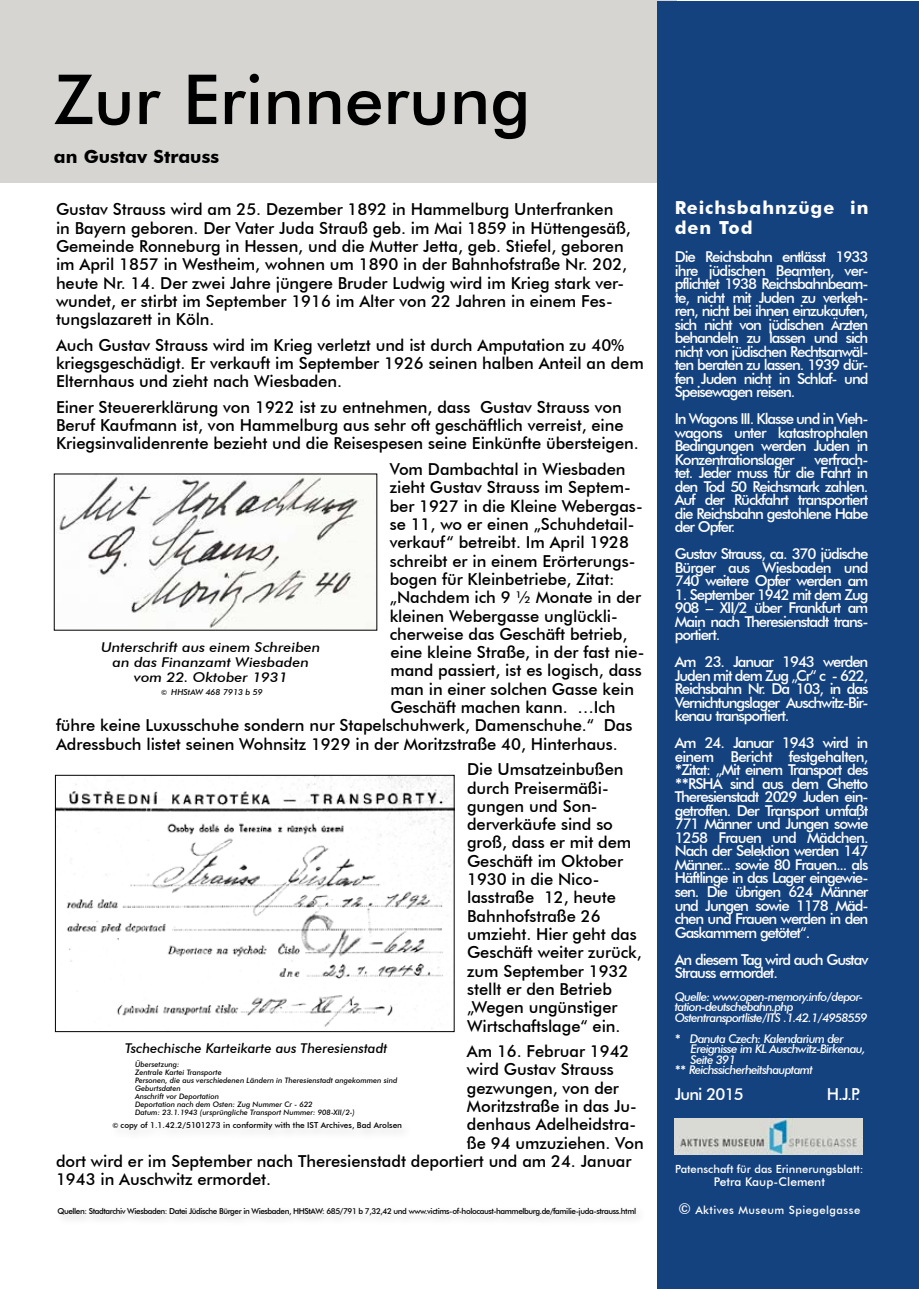
<style>
.page{position:relative;width:919px;height:1289px;background:#fff}
.page>*{position:absolute;margin:0;border:0;box-sizing:border-box;transform-origin:0 0}
.t1{font:500 69px "Futura BT";color:#000}
.t2{font:700 18px/19.5px "Futura BT";letter-spacing:.05em;color:#fff}
.t3{font:700 18px "Futura BT";color:#000}
.t4{font:500 16.5px/18.3px "Futura BT";letter-spacing:-.005em;color:#000}
.t5{font:500 16.5px "Futura BT";letter-spacing:-.05em;color:#fff}
.t6{font:500 15px/13.5px "Futura BT";letter-spacing:-.075em;color:#fff;text-align:justify}
.t7{font:italic 500 13.5px/15px "Futura BT";color:#000;text-align:center;scale:1.1 1}
.t8{font:italic 500 13.5px "Futura BT";color:#000}
.t9{font:italic 500 12px/10.5px "Futura BT";letter-spacing:-.06em;color:#fff}
.t10{font:500 12px "Futura BT";color:#fff}
.t11{font:500 11.25px "Futura BT";color:#fff}
.t12{font:500 11.25px "Futura BT";letter-spacing:.04em;color:#fff}
.t13{font:500 8.25px "Futura BT";color:#000}
.t14{font:italic 500 8.25px "Futura BT";color:#000}
.t15{font:500 8.1px "Futura BT";letter-spacing:-.05em;color:#000}
.t16{font:italic 500 7.5px/8.1px "Futura BT";color:#000}
.s1{font-style:normal;font-size:7.2px}
.s2{font-size:7.2px}
.s3{font-size:13.5px}
.s4{font-weight:700}
.s5{font-weight:700;font-style:normal}
.s6{font-size:15px}
</style>
<div class="page">
<div style="left:0;top:0;width:676px;height:183px;background:#d6d5d2"></div>
<div style="left:657px;top:1px;width:261px;height:1287px;background:#14427f"></div>
<img style="left:674px;top:1118px;width:188px;height:36px">
<img style="left:57px;top:777px;width:395px;height:252px">
<div style="left:55px;top:775px;width:399px;height:256px;border:1px solid #000"></div>
<img style="left:59px;top:476px;width:316px;height:152px">
<div style="left:53px;top:1202px;width:596px;height:26px;background:#fbfbfb"></div>
<h1 class="t1" style="left:54px;top:58px;width:478px">Zur Erinnerung</h1>
<p class="t3" style="left:54px;top:145px;width:167px">an Gustav Strauss</p>
<p class="t4" style="left:56px;top:200px;width:576px">Gustav Strauss wird am 25. Dezember 1892 in Hammelburg Unterfranken in Bayern geboren. Der Vater Juda Strauß geb. im Mai 1859 in Hüttengesäß, Gemeinde Ronneburg in Hessen, und die Mutter Jetta, geb. Stiefel, geboren im April 1857 in Westheim, wohnen um 1890 in der Bahnhofstraße Nr. 202, heute Nr. 14. Der zwei Jahre jüngere Bruder Ludwig wird im Krieg stark ver&shy;wundet, er stirbt im September 1916 im Alter von 22 Jahren in einem Fes&shy;tungslazarett in Köln.</p>
<p class="t4" style="left:56px;top:335px;width:589px">Auch Gustav Strauss wird im Krieg verletzt und ist durch Amputation zu 40% kriegsgeschädigt. Er verkauft im September 1926 seinen halben Anteil an dem<br>Elternhaus und zieht nach Wiesbaden.</p>
<p class="t4" style="left:56px;top:398px;width:584px">Einer Steuererklärung von 1922 ist zu entnehmen, dass Gustav Strauss von<br>Beruf Kaufmann ist, von Hammelburg aus sehr oft geschäftlich verreist, eine<br>Kriegsinvalidenrente bezieht und die Reisespesen seine Einkünfte übersteigen.</p>
<p class="t4" style="left:390px;top:460px;width:237px">Vom Dambachtal in Wiesbaden</p>
<p class="t4" style="left:390px;top:478px;width:242px">zieht Gustav Strauss im Septem-</p>
<p class="t4" style="left:390px;top:496px;width:254px">ber 1927 in die Kleine Webergas-</p>
<p class="t4" style="left:390px;top:515px;width:246px">se 11, wo er einen „Schuhdetail-</p>
<p class="t4" style="left:390px;top:533px;width:241px">verkauf“ betreibt. Im April 1928</p>
<p class="t4" style="left:390px;top:551px;width:247px">schreibt er in einem Erörterungs-</p>
<p class="t4" style="left:390px;top:569px;width:226px">bogen für Kleinbetriebe, Zitat:</p>
<p class="t4" style="left:390px;top:588px;width:253px">„Nachdem ich 9 ½ Monate in der</p>
<p class="t4" style="left:390px;top:606px;width:230px">kleinen Webergasse unglückli-</p>
<p class="t4" style="left:390px;top:624px;width:239px">cherweise das Geschäft betrieb,</p>
<p class="t4" style="left:390px;top:643px;width:256px">eine kleine Straße, in der fast nie-</p>
<p class="t4" style="left:390px;top:661px;width:253px">mand passiert, ist es logisch, dass</p>
<p class="t4" style="left:390px;top:679px;width:245px">man in einer solchen Gasse kein</p>
<p class="t4" style="left:390px;top:698px;width:227px">Geschäft machen kann. …Ich</p>
<p class="t4" style="left:56px;top:716px;width:578px">führe keine Luxusschuhe sondern nur Stapelschuhwerk, Damenschuhe.“ Das</p>
<p class="t4" style="left:56px;top:734px;width:563px">Adressbuch listet seinen Wohnsitz 1929 in der Moritzstraße 40, Hinterhaus.</p>
<p class="t4" style="left:467px;top:760px;width:176px">Die Umsatzeinbußen durch Preisermäßi&shy;gungen und Son&shy;derverkäufe sind so groß, dass er mit dem<br>Geschäft im Oktober<br>1930 in die Nico&shy;lasstraße 12, heute<br>Bahnhofstraße 26 umzieht. Hier geht das<br>Geschäft weiter zurück, zum September 1932 stellt er den Betrieb „Wegen ungünstiger<br>Wirtschaftslage“ ein.</p>
<p class="t4" style="left:467px;top:1041px;width:164px">Am 16. Februar 1942</p>
<p class="t4" style="left:467px;top:1060px;width:148px">wird Gustav Strauss</p>
<p class="t4" style="left:467px;top:1078px;width:154px">gezwungen, von der</p>
<p class="t4" style="left:467px;top:1096px;width:171px">Moritzstraße in das Ju-</p>
<p class="t4" style="left:467px;top:1115px;width:171px">denhaus Adelheidstra-</p>
<p class="t4" style="left:467px;top:1133px;width:178px">ße 94 umzuziehen. Von</p>
<p class="t4" style="left:56px;top:1151px;width:577px">dort wird er im September nach Theresienstadt deportiert und am 24. Januar</p>
<p class="t4" style="left:56px;top:1170px;width:216px">1943 in Auschwitz ermordet.</p>
<p class="t7" style="left:101px;top:639px;width:201px">Unterschrift aus einem Schreiben an das Finanzamt Wiesbaden vom 22. Oktober 1931</p>
<p class="t14" style="left:161px;top:687px;width:103px"><span class="s1">©</span> HHStAW 468 7913 b 59</p>
<p class="t8" style="left:125px;top:1039px;width:264px">Tschechische Karteikarte aus Theresienstadt</p>
<p class="t16" style="left:135px;top:1059px;width:264px">Übersetzung:<br>Zentrale Kartei Transporte<br>Personen, die aus verschiedenen Ländern in Theresienstadt angekommen sind Geburtsdaten<br>Anschrift vor Deportation<br>Deportation nach dem Osten: Zug Nummer Cr - 622<br>Datum: 23.1.1943 (ursprüngliche Transport Nummer: 908-XII/2-)</p>
<p class="t13" style="left:112px;top:1120px;width:291px"><span class="s2">©</span> copy of 1.1.42.2/5101273 in conformity with the IST Archives, Bad Arolsen</p>
<p class="t15" style="left:57px;top:1205px;width:580px">Quellen: Stadtarchiv Wiesbaden: Datei Jüdische Bürger in Wiesbaden, HHStAW: 685/791 b 7,32,42 und www.victims-of-holocaust-hammelburg.de/familie-juda-strauss.html</p>
<p class="t2" style="left:674px;top:198px;width:195px">Reichsbahnzüge in den Tod</p>
<p class="t6" style="left:674px;top:250px;width:195px">Die Reichsbahn entlässt 1933 ihre jüdischen Beamten, ver&shy;pflichtet 1938 Reichsbahnbeam&shy;te, nicht mit Juden zu verkeh&shy;ren, nicht bei ihnen einzukaufen, sich nicht von jüdischen <span class="s3">Ä</span>rzten behandeln zu lassen und sich nicht von jüdischen Rechtsanwäl&shy;ten beraten zu lassen. 1939 dür&shy;fen Juden nicht in Schlaf- und Speisewagen reisen.</p>
<p class="t6" style="left:674px;top:412px;width:195px">In Wagons III. Klasse und in Vieh&shy;wagons unter katastrophalen Bedingungen werden Juden in Konzentrationslager</p>
<p class="t6" style="left:674px;top:452px;width:195px;text-indent:140px">verfrach&shy;tet. Jeder muss für die Fahrt in den Tod 50 Reichsmark zahlen.<br>Auf der Rückfahrt transportiert die Reichsbahn gestohlene Habe der Opfer.</p>
<p class="t6" style="left:674px;top:547px;width:195px">Gustav Strauss, ca. 370 jüdische Bürger aus Wiesbaden und 740 weitere Opfer werden am</p>
<p class="t6" style="left:674px;top:587px;width:195px">1. September 1942 mit dem Zug 908 – XII/2 über Frankfurt am Main nach Theresienstadt trans&shy;portiert.</p>
<p class="t6" style="left:674px;top:655px;width:195px">Am 23. Januar 1943 werden Juden mit dem Zug „Cr“ c - 622, Reichsbahn Nr. Da 103, in das Vernichtungslager Auschwitz-Bir&shy;kenau transportiert.</p>
<p class="t6" style="left:674px;top:736px;width:195px">Am 24. Januar 1943 wird in einem Bericht festgehalten, <span class="s4">*</span>Zitat: „Mit einem Transport des <span class="s4">**</span>RSHA sind aus dem Ghetto Theresienstadt 2029 Juden ein&shy;getroffen. Der Transport umfaßt 771 Männer und Jungen sowie 1258 Frauen und Mädchen.<br>Nach der Selektion werden 147<br>Männer... sowie 80 Frauen... als Häftlinge in das Lager eingewie&shy;sen. Die übrigen 624 Männer und Jungen sowie 1178 Mäd&shy;chen und Frauen werden in den Gaskammern getötet“.</p>
<p class="t6" style="left:674px;top:952px;width:195px">An diesem Tag wird auch Gustav<br>Strauss ermordet.</p>
<p class="t9" style="left:674px;top:990px;width:194px">Quelle: www.open-memory.info/depor&shy;tation-deutschebahn.php<br>Ostentransportliste/ITS .1.42.1/4958559</p>
<p class="t9" style="left:674px;top:1032px;width:170px"><span class="s5">*</span> Danuta Czech: Kalendarium der</p>
<p class="t9" style="left:690px;top:1043px;width:176px">Ereignisse im KL Auschwitz-Birkenau,</p>
<p class="t9" style="left:690px;top:1053px;width:47px">Seite 391</p>
<p class="t9" style="left:674px;top:1064px;width:139px"><span class="s5">**</span> Reichssicherheitshauptamt</p>
<p class="t5" style="left:674px;top:1083px;width:70px">Juni 2015</p>
<p class="t5" style="left:826px;top:1083px;width:35px">H.J.P.</p>
<p class="t11" style="left:675px;top:1161px;width:190px">Patenschaft für das Erinnerungsblatt:</p>
<p class="t10" style="left:713px;top:1174px;width:113px">Petra Kaup-Clement</p>
<p class="t12" style="left:678px;top:1203px;width:183px"><span class="s6">©</span> Aktives Museum Spiegelgasse</p>
</div>
